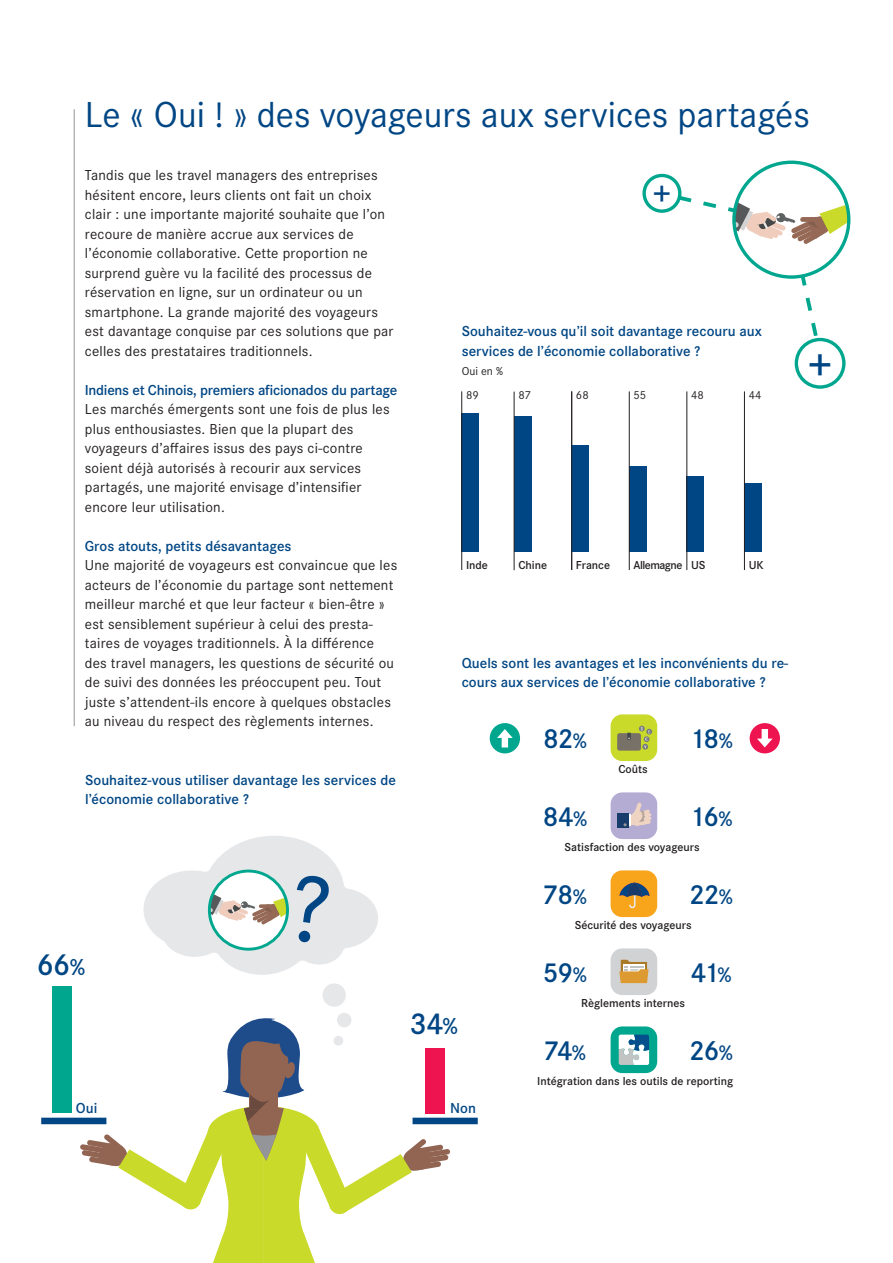
<style>
.page{position:relative;width:893px;height:1263px;background:#fff}
.page>*{position:absolute;margin:0;border:0;box-sizing:border-box;transform-origin:0 0}
.t1{font:600 45.45px "Corporate S";color:#004684}
.t2{font:37.5px "Corporate S";color:#004684}
.t3{font:600 34.2px "Corporate S";color:#004684}
.t4{font:600 31.2px "Corporate S";color:#004684}
.t5{font:600 28.5px "Corporate S";letter-spacing:-.04em;color:#004684}
.t6{font:15px/19.5px "Corporate S";letter-spacing:.015em;color:#231f20}
.t7{font:600 15px/19.5px "Corporate S";color:#004684}
.t8{font:600 12px "Corporate S";color:#231f20}
.t9{font:12px "Corporate S";color:#231f20}
.t10{font:600 12px "Corporate S";letter-spacing:-.04em;color:#231f20}
.s1{font-size:24px}
.s2{font-size:21.9px}
</style>
<div class="page">
<hr style="left:74px;top:109px;width:1px;height:617px;background:#939598">
<div style="left:611px;top:714px;width:46px;height:47px;background:#c9da2b;border-radius:12px"></div>
<div style="left:617px;top:733px;width:24px;height:18px;background:#787167;border-radius:2px"></div>
<svg style="left:627px;top:733px;width:4px;height:7px"></svg>
<svg style="left:639px;top:726px;width:13px;height:24px"></svg>
<div style="left:611px;top:792px;width:46px;height:47px;background:#b5acd4;border-radius:12px"></div>
<div style="left:617px;top:813px;width:11px;height:14px;background:#183c6b"></div>
<svg style="left:623px;top:802px;width:29px;height:24px"></svg>
<div style="left:611px;top:870px;width:46px;height:47px;background:#f9a51b;border-radius:12px"></div>
<svg style="left:619px;top:883px;width:30px;height:25px"></svg>
<div style="left:490px;top:723px;width:30px;height:30px;background:#00a78e;border-radius:50%"></div>
<svg style="left:497px;top:729px;width:16px;height:18px"></svg>
<div style="left:750px;top:723px;width:30px;height:30px;background:#ed1450;border-radius:50%"></div>
<svg style="left:757px;top:729px;width:16px;height:18px"></svg>
<div style="left:611px;top:1026px;width:46px;height:47px;background:#00a78e;border-radius:12px"></div>
<svg style="left:619px;top:1034px;width:30px;height:31px"></svg>
<div style="left:611px;top:948px;width:46px;height:47px;background:#d1d2d4;border-radius:12px"></div>
<svg style="left:619px;top:960px;width:29px;height:23px"></svg>
<div style="left:629px;top:466px;width:17px;height:86px;background:#004684"></div>
<div style="left:744px;top:483px;width:17px;height:69px;background:#004684"></div>
<div style="left:687px;top:477px;width:17px;height:75px;background:#004684"></div>
<div style="left:461px;top:413px;width:17px;height:139px;background:#004684"></div>
<div style="left:514px;top:416px;width:17px;height:136px;background:#004684"></div>
<div style="left:572px;top:445px;width:17px;height:107px;background:#004684"></div>
<hr style="left:571px;top:391px;width:1px;height:179px;background:#231f20">
<hr style="left:629px;top:391px;width:1px;height:179px;background:#231f20">
<hr style="left:514px;top:392px;width:1px;height:178px;background:#231f20">
<hr style="left:744px;top:391px;width:1px;height:179px;background:#231f20">
<hr style="left:686px;top:391px;width:1px;height:179px;background:#231f20">
<hr style="left:461px;top:391px;width:1px;height:179px;background:#231f20">
<div style="left:642px;top:174px;width:39px;height:39px;border:3px solid #00a78e;border-radius:50%"></div>
<svg style="left:799px;top:270px;width:21px;height:70px"></svg>
<div style="left:795px;top:338px;width:50px;height:51px;border:3px solid #00a78e;border-radius:50%"></div>
<div style="left:734px;top:162px;width:115px;height:115px;background:#fff;border-radius:50%"></div>
<svg style="left:674px;top:193px;width:175px;height:51px"></svg>
<div style="left:732px;top:161px;width:118px;height:118px;border:3px solid #00a78e;border-radius:50%"></div>
<svg style="left:80px;top:1018px;width:370px;height:245px"></svg>
<div style="left:41px;top:1118px;width:65px;height:6px;background:#004684"></div>
<div style="left:413px;top:1118px;width:65px;height:6px;background:#004684"></div>
<div style="left:52px;top:986px;width:20px;height:127px;background:#00a78e"></div>
<div style="left:425px;top:1048px;width:20px;height:65px;background:#ed1450"></div>
<div style="left:337px;top:1013px;width:14px;height:14px;background:#e6e7e9;border-radius:50%"></div>
<div style="left:323px;top:983px;width:23px;height:24px;background:#e6e7e9;border-radius:50%"></div>
<div style="left:333px;top:1036px;width:10px;height:9px;background:#e6e7e9;border-radius:50%"></div>
<svg style="left:144px;top:836px;width:234px;height:139px"></svg>
<h2 class="t2" style="left:85px;top:93px;width:726px">Le « Oui ! » des voyageurs aux services partagés</h2>
<p class="t6" style="left:85px;top:165px;width:310px">Tandis que les travel managers des entreprises hésitent encore, leurs clients ont fait un choix clair : une importante majorité souhaite que l’on recoure de manière accrue aux services de l’économie collaborative. Cette proportion ne surprend guère vu la facilité des processus de réservation en ligne, sur un ordinateur ou un smartphone. La grande majorité des voyageurs est davantage conquise par ces solutions que par celles des prestataires traditionnels.</p>
<p class="t7" style="left:85px;top:380px;width:314px">Indiens et Chinois, premiers aficionados du partage</p>
<p class="t6" style="left:85px;top:399px;width:306px">Les marchés émergents sont une fois de plus les plus enthousiastes. Bien que la plupart des voyageurs d’affaires issus des pays ci-contre soient déjà autorisés à recourir aux services partagés, une majorité envisage d’intensifier encore leur utilisation.</p>
<p class="t7" style="left:85px;top:536px;width:208px">Gros atouts, petits désavantages</p>
<p class="t6" style="left:85px;top:555px;width:314px">Une majorité de voyageurs est convaincue que les acteurs de l’économie du partage sont nettement meilleur marché et que leur facteur « bien-être » est sensiblement supérieur à celui des presta&shy;taires de voyages traditionnels. À la différence des travel managers, les questions de sécurité ou de suivi des données les préoccupent peu. Tout juste s’attendent-ils encore à quelques obstacles au niveau du respect des règlements internes.</p>
<p class="t7" style="left:85px;top:770px;width:313px">Souhaitez-vous utiliser davantage les services de l’économie collaborative ?</p>
<h3 class="t4" style="left:37px;top:947px;width:50px">66<span class="s1">%</span></h3>
<h3 class="t3" style="left:652px;top:174px;width:20px">+</h3>
<p class="t7" style="left:462px;top:322px;width:302px">Souhaitez-vous qu’il soit davantage recouru aux services de l’économie collaborative ?</p>
<p class="t9" style="left:462px;top:364px;width:43px">Oui en %</p>
<p class="t9" style="left:466px;top:389px;width:14px">89</p>
<p class="t9" style="left:576px;top:389px;width:14px">68</p>
<p class="t9" style="left:518px;top:389px;width:14px">87</p>
<p class="t9" style="left:633px;top:389px;width:14px">55</p>
<p class="t9" style="left:691px;top:389px;width:14px">48</p>
<p class="t9" style="left:749px;top:389px;width:14px">44</p>
<p class="t8" style="left:466px;top:558px;width:23px">Inde</p>
<p class="t8" style="left:518px;top:558px;width:30px">Chine</p>
<p class="t8" style="left:576px;top:558px;width:36px">France</p>
<p class="t10" style="left:633px;top:558px;width:50px">Allemagne</p>
<p class="t8" style="left:691px;top:558px;width:16px">US</p>
<p class="t8" style="left:749px;top:558px;width:16px">UK</p>
<p class="t7" style="left:462px;top:653px;width:328px">Quels sont les avantages et les inconvénients du re&shy;cours aux services de l’économie collaborative ?</p>
<h3 class="t5" style="left:543px;top:722px;width:45px">82<span class="s2">%</span></h3>
<h3 class="t5" style="left:689px;top:722px;width:45px">18<span class="s2">%</span></h3>
<p class="t8" style="left:618px;top:762px;width:31px">Coûts</p>
<h3 class="t5" style="left:543px;top:800px;width:46px">84<span class="s2">%</span></h3>
<h3 class="t5" style="left:690px;top:800px;width:45px">16<span class="s2">%</span></h3>
<p class="t8" style="left:565px;top:840px;width:136px">Satisfaction des voyageurs</p>
<h3 class="t5" style="left:543px;top:878px;width:45px">78<span class="s2">%</span></h3>
<h3 class="t5" style="left:689px;top:878px;width:45px">22<span class="s2">%</span></h3>
<p class="t8" style="left:575px;top:918px;width:118px">Sécurité des voyageurs</p>
<h3 class="t5" style="left:543px;top:956px;width:46px">59<span class="s2">%</span></h3>
<h3 class="t5" style="left:691px;top:956px;width:42px">41<span class="s2">%</span></h3>
<h3 class="t4" style="left:409px;top:1006px;width:50px">34<span class="s1">%</span></h3>
<p class="t8" style="left:581px;top:996px;width:105px">Règlements internes</p>
<h3 class="t5" style="left:544px;top:1034px;width:43px">74<span class="s2">%</span></h3>
<h3 class="t5" style="left:689px;top:1034px;width:45px">26<span class="s2">%</span></h3>
<p class="t8" style="left:537px;top:1074px;width:198px">Intégration dans les outils de reporting</p>
<p class="t7" style="left:76px;top:1099px;width:23px">Oui</p>
<p class="t7" style="left:450px;top:1099px;width:27px">Non</p>
<h1 class="t1" style="left:807px;top:339px;width:27px">+</h1>
</div>
